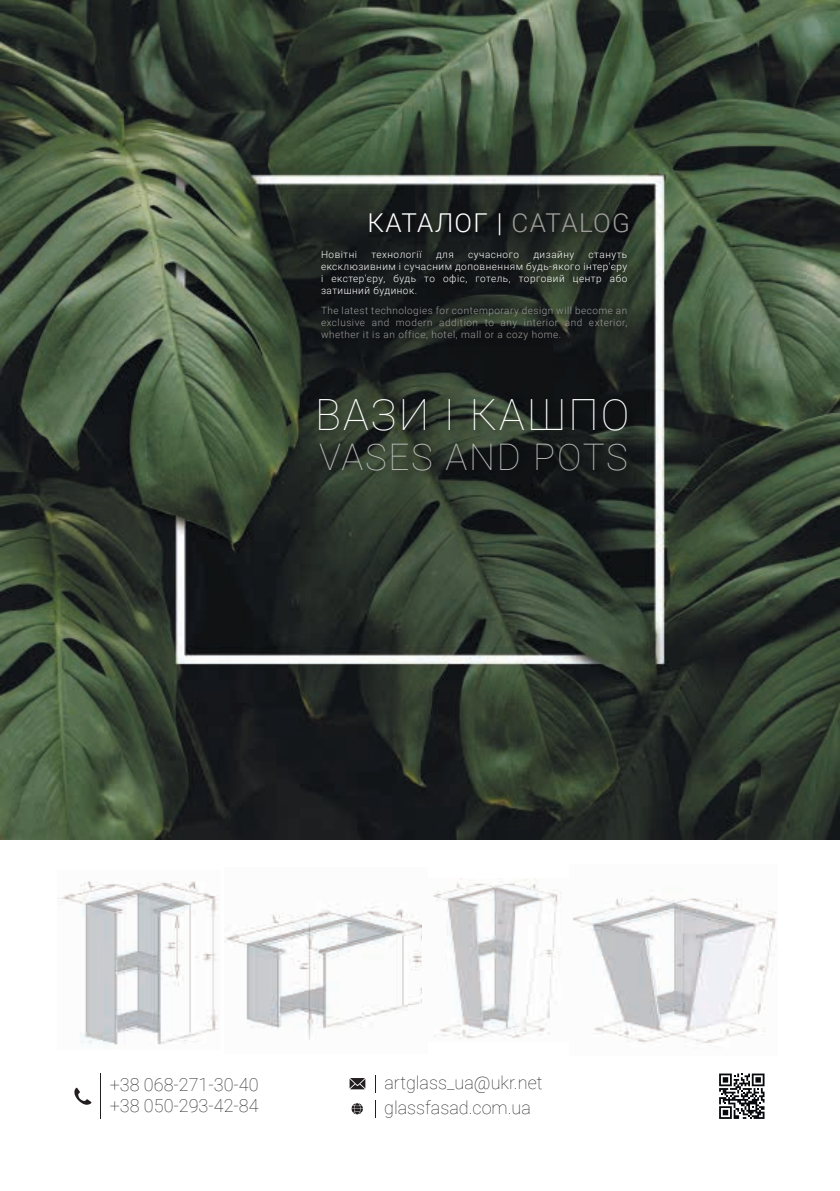
<style>
.page{position:relative;width:840px;height:1191px;background:#fff}
.page>*{position:absolute;margin:0;border:0;box-sizing:border-box;transform-origin:0 0}
.t1{font:100 43px "Roboto";letter-spacing:.05em;color:#fff}
.t2{font:100 36.6px "Roboto";letter-spacing:.05em;color:#b6b7b5}
.t3{font:300 26px "Roboto";letter-spacing:.05em;color:#fff}
.t4{font:100 18px/21.6px "Roboto";color:#231f20}
.t5{font:300 10px/12px "Roboto";letter-spacing:.05em;color:#fff;text-align:justify}
.t6{font:300 10px/12px "Roboto";letter-spacing:.05em;color:#9d9c9a;text-align:justify}
.s1{color:#9d9c9a}
</style>
<div class="page">
<img style="left:0;top:0;width:839px;height:839px">
<img style="left:361px;top:204px;width:281px;height:39px">
<img style="left:315px;top:243px;width:327px;height:57px">
<img style="left:315px;top:300px;width:327px;height:53px">
<img style="left:309px;top:387px;width:334px;height:66px">
<img style="left:313px;top:433px;width:328px;height:59px">
<hr style="left:101px;top:1073px;width:1px;height:46px;background:#231f20">
<svg style="left:74px;top:1087px;width:17px;height:17px"></svg>
<svg style="left:375px;top:1075px;width:1px;height:17px"></svg>
<svg style="left:349px;top:1078px;width:16px;height:11px"></svg>
<svg style="left:375px;top:1100px;width:1px;height:17px"></svg>
<svg style="left:351px;top:1103px;width:11px;height:11px"></svg>
<img style="left:224px;top:904px;width:198px;height:136px">
<img style="left:573px;top:896px;width:204px;height:148px">
<img style="left:433px;top:878px;width:128px;height:161px">
<img style="left:57px;top:881px;width:161px;height:164px">
<svg style="left:719px;top:1073px;width:45px;height:46px"></svg>
<h3 class="t3" style="left:367px;top:205px;width:264px">КАТАЛОГ | <span class="s1">CATALOG</span></h3>
<p class="t5" style="left:321px;top:248px;width:38px">Новітні</p>
<p class="t5" style="left:371px;top:248px;width:51px">технології</p>
<p class="t5" style="left:436px;top:248px;width:19px">для</p>
<p class="t5" style="left:468px;top:248px;width:52px">сучасного</p>
<p class="t5" style="left:533px;top:248px;width:42px">дизайну</p>
<p class="t5" style="left:321px;top:248px;width:307px;text-indent:267px">стануть ексклюзивним і сучасним доповненням будь-якого інтер'єру і екстер'єру, будь то офіс, готель, торговий центр або затишний будинок.</p>
<p class="t6" style="left:321px;top:304px;width:307px">The latest technologies for contemporary design will become an exclusive and modern addition to any interior and exterior, whether it is an office, hotel, mall or a cozy home.</p>
<h1 class="t1" style="left:315px;top:384px;width:316px">ВАЗИ І КАШПО</h1>
<h2 class="t2" style="left:319px;top:431px;width:310px">VASES AND POTS</h2>
<h3 class="t4" style="left:110px;top:1072px;width:150px">+38 068-271-30-40 +38 050-293-42-84</h3>
<h3 class="t4" style="left:384px;top:1069px;width:160px;line-height:25px">artglass_ua@ukr.net glassfasad.com.ua</h3>
</div>
